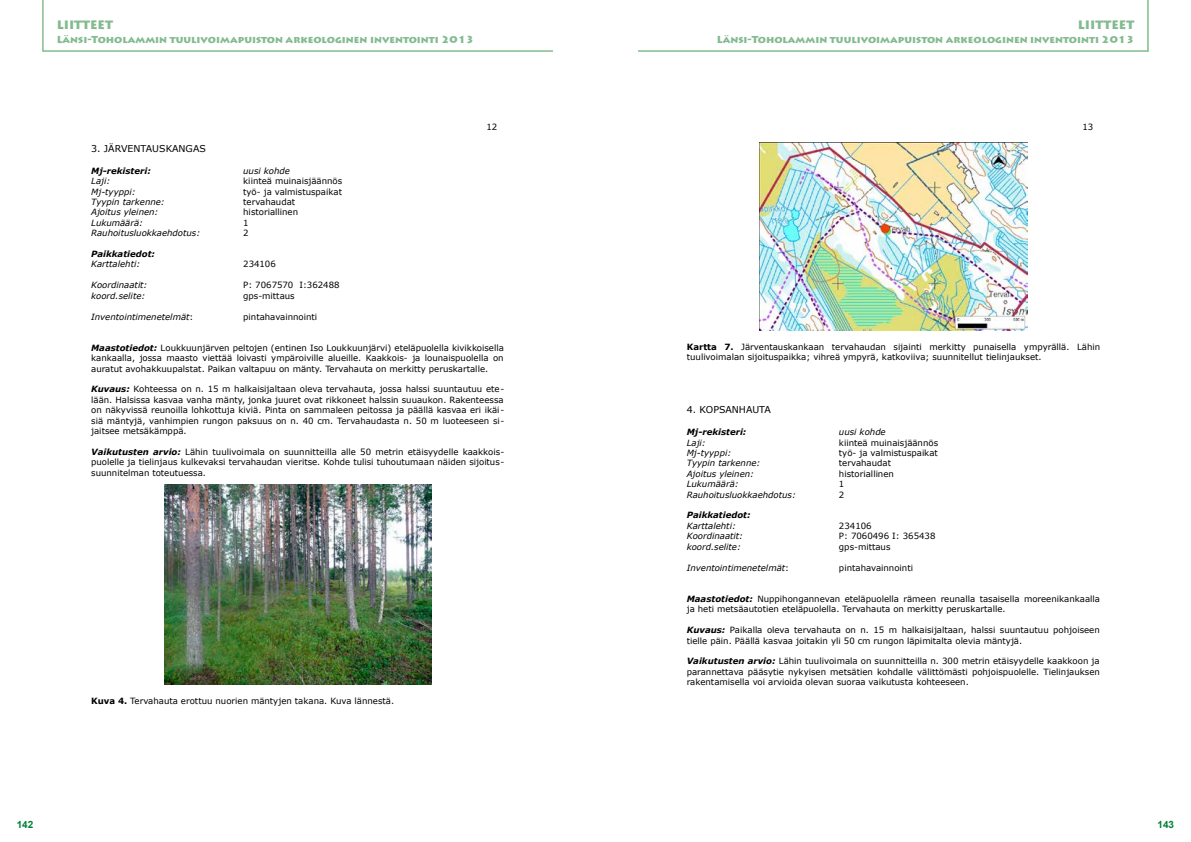
<style>
.page{position:relative;width:1191px;height:842px;background:#fff}
.page>*{position:absolute;margin:0;border:0;box-sizing:border-box;transform-origin:0 0}
.t1{font:900 12px "Lithos Pro";color:#83ba8f}
.t2{font:900 10px "Lithos Pro";color:#83ba8f}
.t3{font:700 10px "Arial";color:#008136}
.t4{font:9.4px "Verdana";letter-spacing:-.005em;color:#000}
.t5{font:8.6px/10.4px "Verdana";color:#000;text-align:justify}
.t6{font:italic 8.6px "Verdana";color:#000}
.t7{font:italic 700 8.6px "Verdana";color:#000}
.s1{font-style:normal}
.s2{font-weight:700;font-style:italic}
.s3{font-weight:700}
</style>
<div class="page">
<img style="left:164px;top:485px;width:267px;height:200px">
<img style="left:759px;top:142px;width:268px;height:189px">
<hr style="left:43px;top:51px;width:510px;height:1px;background:#83ba8f">
<hr style="left:638px;top:51px;width:510px;height:1px;background:#83ba8f">
<hr style="left:42px;top:0;width:1px;height:52px;background:#83ba8f">
<hr style="left:1147px;top:0;width:1px;height:52px;background:#83ba8f">
<h1 class="t1" style="left:57px;top:17px;width:58px">LIITTEET</h1>
<h1 class="t1" style="left:1078px;top:17px;width:58px">LIITTEET</h1>
<p class="t2" style="left:57px;top:33px;width:419px">Länsi-Toholammin tuulivoimapuiston arkeologinen inventointi 2013</p>
<p class="t2" style="left:717px;top:33px;width:419px">Länsi-Toholammin tuulivoimapuiston arkeologinen inventointi 2013</p>
<p class="t5" style="left:486px;top:122px;width:12px">12</p>
<p class="t4" style="left:91px;top:143px;width:116px">3. JÄRVENTAUSKANGAS</p>
<p class="t7" style="left:91px;top:167px;width:61px">Mj-rekisteri:</p>
<p class="t6" style="left:243px;top:167px;width:48px">uusi kohde</p>
<p class="t6" style="left:91px;top:178px;width:21px">Laji:</p>
<p class="t5" style="left:243px;top:176px;width:101px">kiinteä muinaisjäännös</p>
<p class="t6" style="left:91px;top:188px;width:46px">Mj-tyyppi:</p>
<p class="t5" style="left:243px;top:186px;width:100px">työ- ja valmistuspaikat</p>
<p class="t6" style="left:91px;top:198px;width:75px">Tyypin tarkenne:</p>
<p class="t5" style="left:243px;top:197px;width:54px">tervahaudat</p>
<p class="t6" style="left:91px;top:209px;width:69px">Ajoitus yleinen:</p>
<p class="t5" style="left:243px;top:207px;width:56px">historiallinen</p>
<p class="t6" style="left:91px;top:219px;width:53px">Lukumäärä:</p>
<p class="t5" style="left:243px;top:218px;width:7px">1</p>
<p class="t6" style="left:91px;top:230px;width:111px">Rauhoitusluokkaehdotus:</p>
<p class="t5" style="left:243px;top:228px;width:7px">2</p>
<p class="t7" style="left:91px;top:250px;width:65px">Paikkatiedot:</p>
<p class="t6" style="left:91px;top:261px;width:51px">Karttalehti:</p>
<p class="t5" style="left:243px;top:259px;width:34px">234106</p>
<p class="t6" style="left:91px;top:282px;width:58px">Koordinaatit:</p>
<p class="t5" style="left:243px;top:280px;width:98px">P: 7067570 I:362488</p>
<p class="t6" style="left:91px;top:292px;width:56px">koord.selite:</p>
<p class="t5" style="left:243px;top:290px;width:53px">gps-mittaus</p>
<p class="t6" style="left:91px;top:313px;width:104px">Inventointimenetelmät<span class="s1">:</span></p>
<p class="t5" style="left:243px;top:311px;width:76px">pintahavainnointi</p>
<p class="t5" style="left:91px;top:342px;width:414px"><span class="s2">Maastotiedot:</span> Loukkuunjärven peltojen (entinen Iso Loukkuunjärvi) eteläpuolella kivikkoisella kankaalla, jossa maasto viettää loivasti ympäroiville alueille. Kaakkois- ja lounaispuolella on auratut avohakkuupalstat. Paikan valtapuu on mänty. Tervahauta on merkitty peruskartalle.</p>
<p class="t5" style="left:91px;top:384px;width:415px"><span class="s2">Kuvaus:</span> Kohteessa on n. 15 m halkaisijaltaan oleva tervahauta, jossa halssi suuntautuu ete&shy;lään. Halsissa kasvaa vanha mänty, jonka juuret ovat rikkoneet halssin suuaukon. Rakenteessa on näkyvissä reunoilla lohkottuja kiviä. Pinta on sammaleen peitossa ja päällä kasvaa eri ikäi&shy;siä mäntyjä, vanhimpien rungon paksuus on n. 40 cm. Tervahaudasta n. 50 m luoteeseen si&shy;jaitsee metsäkämppä.</p>
<p class="t5" style="left:91px;top:447px;width:415px"><span class="s2">Vaikutusten arvio:</span> Lähin tuulivoimala on suunnitteilla alle 50 metrin etäisyydelle kaakkois&shy;puolelle ja tielinjaus kulkevaksi tervahaudan vieritse. Kohde tulisi tuhoutumaan näiden sijoitus&shy;suunnitelman toteutuessa.</p>
<p class="t5" style="left:91px;top:695px;width:304px"><span class="s3">Kuva 4.</span> Tervahauta erottuu nuorien mäntyjen takana. Kuva lännestä.</p>
<p class="t5" style="left:1082px;top:122px;width:12px">13</p>
<p class="t5" style="left:687px;top:341px;width:415px"><span class="s3">Kartta 7.</span> Järventauskankaan tervahaudan sijainti merkitty punaisella ympyrällä. Lähin tuulivoimalan sijoituspaikka; vihreä ympyrä, katkoviiva; suunnitellut tielinjaukset.</p>
<p class="t4" style="left:687px;top:404px;width:86px">4. KOPSANHAUTA</p>
<p class="t7" style="left:687px;top:428px;width:61px">Mj-rekisteri:</p>
<p class="t6" style="left:839px;top:428px;width:48px">uusi kohde</p>
<p class="t6" style="left:687px;top:439px;width:21px">Laji:</p>
<p class="t5" style="left:839px;top:437px;width:101px">kiinteä muinaisjäännös</p>
<p class="t6" style="left:687px;top:449px;width:46px">Mj-tyyppi:</p>
<p class="t5" style="left:839px;top:448px;width:100px">työ- ja valmistuspaikat</p>
<p class="t6" style="left:687px;top:460px;width:75px">Tyypin tarkenne:</p>
<p class="t5" style="left:839px;top:458px;width:54px">tervahaudat</p>
<p class="t6" style="left:687px;top:470px;width:69px">Ajoitus yleinen:</p>
<p class="t5" style="left:839px;top:468px;width:56px">historiallinen</p>
<p class="t6" style="left:687px;top:481px;width:53px">Lukumäärä:</p>
<p class="t5" style="left:839px;top:479px;width:7px">1</p>
<p class="t6" style="left:687px;top:491px;width:111px">Rauhoitusluokkaehdotus:</p>
<p class="t5" style="left:839px;top:489px;width:7px">2</p>
<p class="t7" style="left:687px;top:512px;width:65px">Paikkatiedot:</p>
<p class="t6" style="left:687px;top:522px;width:51px">Karttalehti:</p>
<p class="t5" style="left:839px;top:521px;width:34px">234106</p>
<p class="t6" style="left:687px;top:533px;width:58px">Koordinaatit:</p>
<p class="t5" style="left:839px;top:531px;width:98px">P: 7060496 I: 365438</p>
<p class="t6" style="left:687px;top:543px;width:56px">koord.selite:</p>
<p class="t5" style="left:839px;top:541px;width:53px">gps-mittaus</p>
<p class="t6" style="left:687px;top:564px;width:104px">Inventointimenetelmät<span class="s1">:</span></p>
<p class="t5" style="left:839px;top:562px;width:76px">pintahavainnointi</p>
<p class="t5" style="left:687px;top:594px;width:415px"><span class="s2">Maastotiedot:</span> Nuppihongannevan eteläpuolella rämeen reunalla tasaisella moreenikankaalla ja heti metsäautotien eteläpuolella. Tervahauta on merkitty peruskartalle.</p>
<p class="t5" style="left:687px;top:625px;width:414px"><span class="s2">Kuvaus:</span> Paikalla oleva tervahauta on n. 15 m halkaisijaltaan, halssi suuntautuu pohjoiseen tielle päin. Päällä kasvaa joitakin yli 50 cm rungon läpimitalta olevia mäntyjä.</p>
<p class="t5" style="left:687px;top:656px;width:415px"><span class="s2">Vaikutusten arvio:</span> Lähin tuulivoimala on suunnitteilla n. 300 metrin etäisyydelle kaakkoon ja parannettava pääsytie nykyisen metsätien kohdalle välittömästi pohjoispuolelle. Tielinjauksen rakentamisella voi arvioida olevan suoraa vaikutusta kohteeseen.</p>
<p class="t3" style="left:17px;top:818px;width:18px">142</p>
<p class="t3" style="left:1157px;top:818px;width:18px">143</p>
</div>
